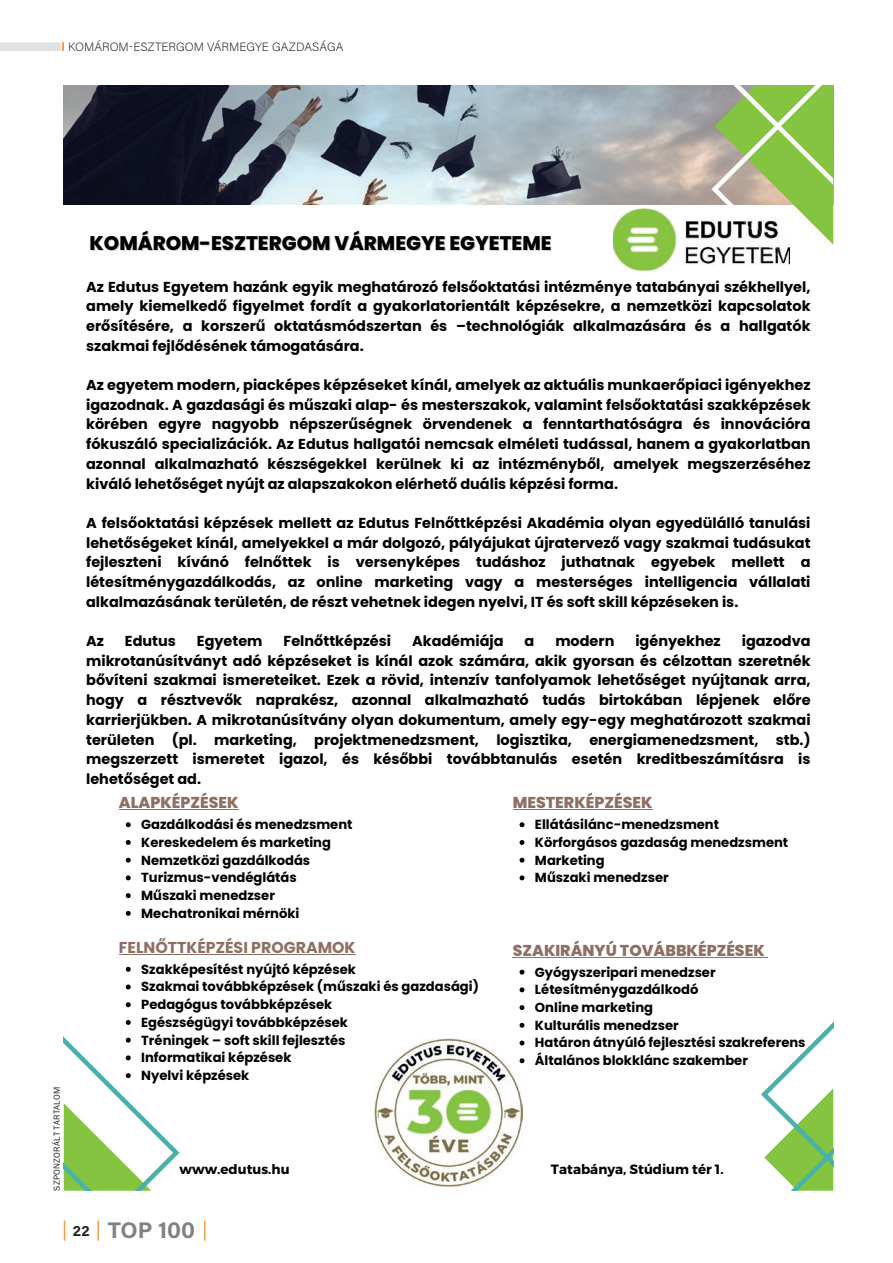
<style>
.page{position:relative;width:893px;height:1263px;background:#fff}
.page>*{position:absolute;margin:0;border:0;box-sizing:border-box;transform-origin:0 0}
.t1{font:700 22.65px "Acumin Pro";color:#808285}
.t2{font:800 19.65px "Poppins";color:#010101}
.t3{font:800 15.75px "Poppins";color:#8f6f64}
.t4{font:700 15.75px "Poppins";color:#8f6f64}
.t5{font:700 15px "Acumin Pro";color:#231f20}
.t6{font:700 14.4px/19.6px "Poppins";color:#010101;text-align:justify}
.t7{font:700 13.35px "Montserrat";color:#010101}
.t8{font:700 13.05px/17.7px "Poppins";color:#010101}
.t9{font:200 12px "Acumin Pro";color:#231f20}
.t10{font:9px "Franklin Gothic Reg";letter-spacing:.03em;color:#231f20}
</style>
<div class="page">
<svg style="left:64px;top:1220px;width:1px;height:21px"></svg>
<hr style="left:97px;top:1220px;width:2px;height:21px;background:#f89d48">
<svg style="left:204px;top:1220px;width:1px;height:21px"></svg>
<div style="left:0;top:42px;width:61px;height:9px;background:#e0e1e3"></div>
<svg style="left:62px;top:42px;width:2px;height:9px"></svg>
<svg style="left:761px;top:1022px;width:72px;height:169px"></svg>
<img style="left:64px;top:85px;width:647px;height:119px">
<svg style="left:711px;top:85px;width:122px;height:160px"></svg>
<img style="left:613px;top:209px;width:118px;height:62px">
<img style="left:731px;top:209px;width:59px;height:57px">
<img style="left:374px;top:1038px;width:148px;height:148px">
<svg style="left:520px;top:970px;width:4px;height:4px"></svg>
<svg style="left:520px;top:987px;width:4px;height:5px"></svg>
<svg style="left:520px;top:1005px;width:4px;height:5px"></svg>
<svg style="left:520px;top:1023px;width:4px;height:5px"></svg>
<svg style="left:520px;top:1040px;width:4px;height:5px"></svg>
<svg style="left:520px;top:1058px;width:4px;height:5px"></svg>
<svg style="left:126px;top:967px;width:5px;height:5px"></svg>
<svg style="left:126px;top:984px;width:5px;height:5px"></svg>
<svg style="left:126px;top:1002px;width:5px;height:5px"></svg>
<svg style="left:64px;top:1020px;width:116px;height:171px"></svg>
<hr style="left:119px;top:809px;width:120px;height:1px;background:#8f6f64">
<svg style="left:126px;top:822px;width:5px;height:5px"></svg>
<svg style="left:126px;top:840px;width:5px;height:5px"></svg>
<svg style="left:126px;top:858px;width:5px;height:5px"></svg>
<svg style="left:126px;top:875px;width:5px;height:5px"></svg>
<svg style="left:126px;top:893px;width:5px;height:5px"></svg>
<svg style="left:126px;top:911px;width:5px;height:5px"></svg>
<hr style="left:513px;top:809px;width:140px;height:1px;background:#8f6f64">
<svg style="left:520px;top:822px;width:4px;height:5px"></svg>
<svg style="left:520px;top:840px;width:4px;height:5px"></svg>
<svg style="left:520px;top:858px;width:4px;height:5px"></svg>
<svg style="left:520px;top:875px;width:4px;height:5px"></svg>
<hr style="left:513px;top:957px;width:252px;height:1px;background:#8f6f64">
<hr style="left:119px;top:954px;width:236px;height:1px;background:#8f6f64">
<p class="t9" style="left:68px;top:38px;width:277px">KOMÁROM-ESZTERGOM VÁRMEGYE GAZDASÁGA</p>
<p class="t10" style="left:52px;top:1190px;width:105px;rotate:-90deg">SZPONZORÁLT TARTALOM</p>
<h2 class="t2" style="left:90px;top:232px;width:463px">KOMÁROM-ESZTERGOM VÁRMEGYE EGYETEME</h2>
<p class="t6" style="left:86px;top:277px;width:726px">Az Edutus Egyetem hazánk egyik meghatározó felsőoktatási intézménye tatabányai székhellyel, amely kiemelkedő figyelmet fordít a gyakorlatorientált képzésekre, a nemzetközi kapcsolatok erősítésére, a korszerű oktatásmódszertan és –technológiák alkalmazására és a hallgatók szakmai fejlődésének támogatására.</p>
<p class="t6" style="left:86px;top:375px;width:726px">Az egyetem modern, piacképes képzéseket kínál, amelyek az aktuális munkaerőpiaci igényekhez igazodnak. A gazdasági és műszaki alap- és mesterszakok, valamint felsőoktatási szakképzések körében egyre nagyobb népszerűségnek örvendenek a fenntarthatóságra és innovációra fókuszáló specializációk. Az Edutus hallgatói nemcsak elméleti tudással, hanem a gyakorlatban azonnal alkalmazható készségekkel kerülnek ki az intézményből, amelyek megszerzéséhez kiváló lehetőséget nyújt az alapszakokon elérhető duális képzési forma.</p>
<p class="t6" style="left:86px;top:513px;width:726px">A felsőoktatási képzések mellett az Edutus Felnőttképzési Akadémia olyan egyedülálló tanulási lehetőségeket kínál, amelyekkel a már dolgozó, pályájukat újratervező vagy szakmai tudásukat fejleszteni kívánó felnőttek is versenyképes tudáshoz juthatnak egyebek mellett a létesítménygazdálkodás, az online marketing vagy a mesterséges intelligencia vállalati alkalmazásának területén, de részt vehetnek idegen nyelvi, IT és soft skill képzéseken is.</p>
<p class="t6" style="left:86px;top:631px;width:19px">Az</p>
<p class="t6" style="left:125px;top:631px;width:52px">Edutus</p>
<p class="t6" style="left:197px;top:631px;width:67px">Egyetem</p>
<p class="t6" style="left:284px;top:631px;width:109px">Felnőttképzési</p>
<p class="t6" style="left:412px;top:631px;width:93px">Akadémiája</p>
<p class="t6" style="left:525px;top:631px;width:11px">a</p>
<p class="t6" style="left:555px;top:631px;width:61px">modern</p>
<p class="t6" style="left:635px;top:631px;width:87px">igényekhez</p>
<p class="t6" style="left:86px;top:631px;width:726px;text-indent:656px">igazodva mikrotanúsítványt adó képzéseket is kínál azok számára, akik gyorsan és célzottan szeretnék bővíteni szakmai ismereteiket. Ezek a rövid, intenzív tanfolyamok lehetőséget nyújtanak arra, hogy a résztvevők naprakész, azonnal alkalmazható tudás birtokában lépjenek előre karrierjükben. A mikrotanúsítvány olyan dokumentum, amely egy-egy meghatározott szakmai területen (pl. marketing, projektmenedzsment, logisztika, energiamenedzsment, stb.) megszerzett ismeretet igazol, és későbbi továbbtanulás esetén kreditbeszámításra is lehetőséget ad.</p>
<p class="t3" style="left:119px;top:794px;width:121px">ALAPKÉPZÉSEK</p>
<p class="t8" style="left:141px;top:816px;width:213px">Gazdálkodási és menedzsment<br>Kereskedelem és marketing<br>Nemzetközi gazdálkodás<br>Turizmus-vendéglátás<br>Műszaki menedzser<br>Mechatronikai mérnöki</p>
<p class="t3" style="left:513px;top:794px;width:141px">MESTERKÉPZÉSEK</p>
<p class="t8" style="left:535px;top:816px;width:255px">Ellátásilánc-menedzsment<br>Körforgásos gazdaság menedzsment<br>Marketing<br>Műszaki menedzser</p>
<p class="t4" style="left:119px;top:938px;width:238px">FELNŐTTKÉPZÉSI PROGRAMOK</p>
<p class="t3" style="left:513px;top:941px;width:254px">SZAKIRÁNYÚ TOVÁBBKÉPZÉSEK</p>
<p class="t8" style="left:141px;top:960px;width:339px">Szakképesítést nyújtó képzések<br>Szakmai továbbképzések (műszaki és gazdasági)<br>Pedagógus továbbképzések<br>Egészségügyi továbbképzések<br>Tréningek – soft skill fejlesztés<br>Informatikai képzések<br>Nyelvi képzések</p>
<p class="t7" style="left:180px;top:1161px;width:112px">www.edutus.hu</p>
<p class="t5" style="left:73px;top:1220px;width:18px">22</p>
<h1 class="t1" style="left:108px;top:1214px;width:89px">TOP 100</h1>
<p class="t8" style="left:535px;top:963px;width:272px">Gyógyszeripari menedzser<br>Létesítménygazdálkodó<br>Online marketing<br>Kulturális menedzser<br>Határon átnyúló fejlesztési szakreferens<br>Általános blokklánc szakember</p>
<p class="t7" style="left:551px;top:1161px;width:174px">Tatabánya, Stúdium tér 1.</p>
</div>
